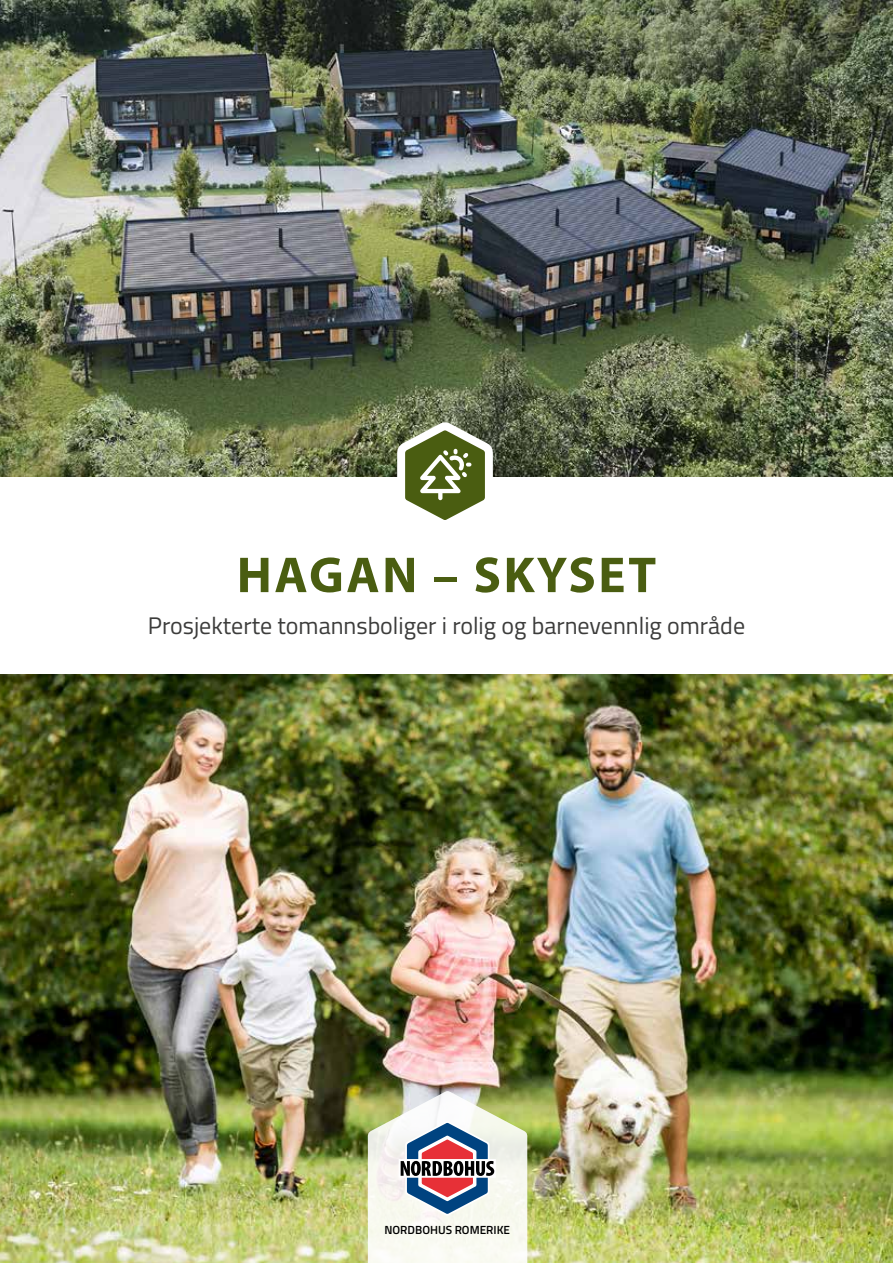
<style>
.page{position:relative;width:893px;height:1263px;background:#fff}
.page>*{position:absolute;margin:0;border:0;box-sizing:border-box;transform-origin:0 0}
.t1{font:700 50.85px "Myriad Pro";letter-spacing:.05em;color:#4a5d11}
.t2{font:24px "Titillium Web";color:#3c3c3b}
.t3{font:600 11.85px "Titillium Web";color:#000}
</style>
<div class="page">
<img style="left:0;top:675px;width:893px;height:588px">
<img style="left:0;top:0;width:893px;height:476px">
<svg style="left:368px;top:1091px;width:160px;height:172px"></svg>
<svg style="left:391px;top:417px;width:108px;height:103px"></svg>
<h1 class="t1" style="left:237px;top:542px;width:421px">HAGAN – SKYSET</h1>
<p class="t2" style="left:148px;top:608px;width:599px">Prosjekterte tomannsboliger i rolig og barnevennlig område</p>
<p class="t3" style="left:384px;top:1221px;width:127px">NORDBOHUS ROMERIKE</p>
</div>
